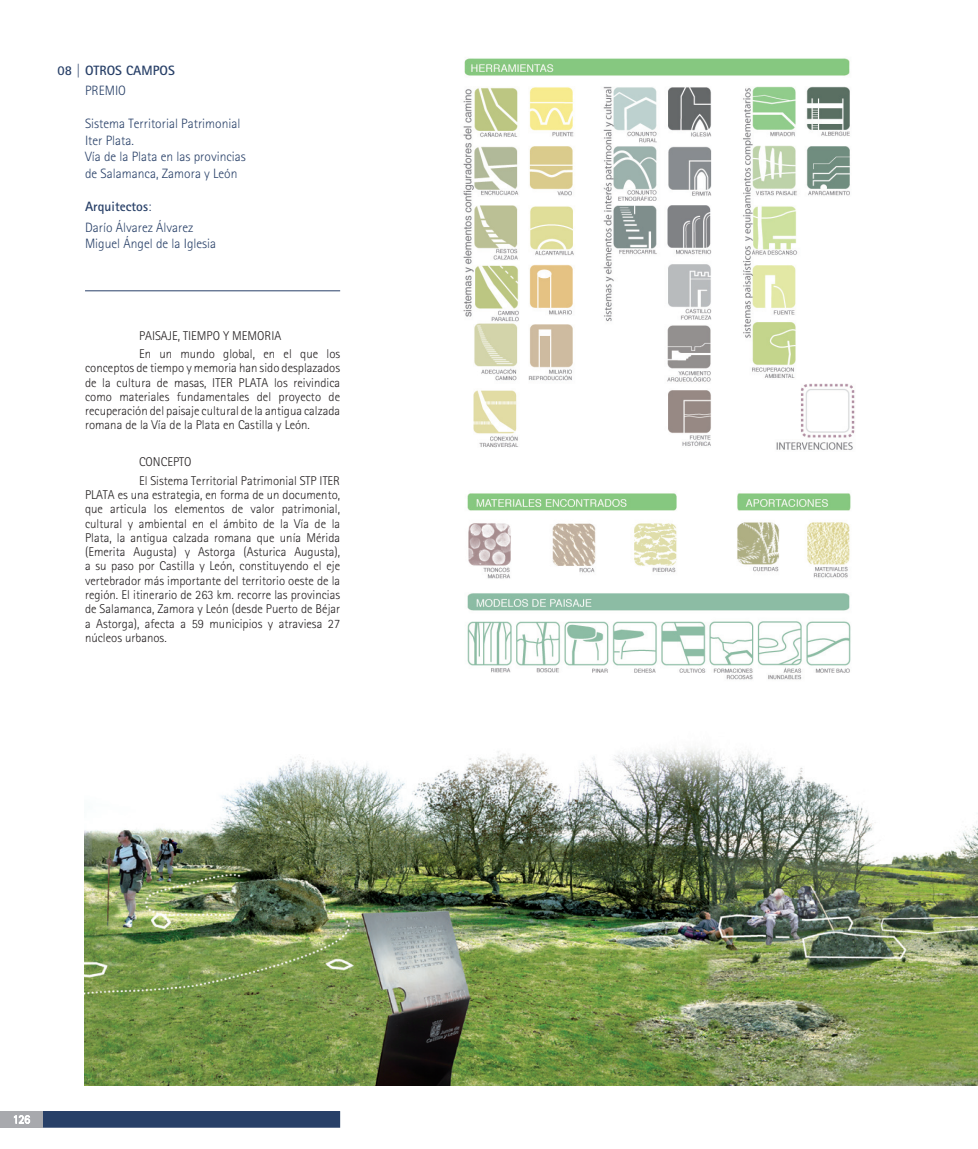
<style>
.page{position:relative;width:978px;height:1149px;background:#fff}
.page>*{position:absolute;margin:0;border:0;box-sizing:border-box;transform-origin:0 0}
.t1{font:300 13.5px/16.5px "AT Rotis Sans Serif";color:#284068}
.t2{font:700 13.5px "AT Rotis Sans Serif";color:#284068}
.t3{font:300 12.75px/14.2px "AT Rotis Sans Serif";color:#231f20;text-align:justify}
.s1{font-weight:300}
</style>
<div class="page">
<hr style="left:85px;top:290px;width:255px;height:1px;background:#284068">
<svg style="left:0;top:1111px;width:340px;height:16px;background:#394e71"></svg>
<img style="left:463px;top:58px;width:392px;height:622px">
<img style="left:85px;top:748px;width:893px;height:336px">
<p class="t2" style="left:58px;top:61px;width:119px">08 | OTROS CAMPOS</p>
<p class="t1" style="left:85px;top:82px;width:42px">PREMIO</p>
<p class="t1" style="left:85px;top:115px;width:157px">Sistema Territorial Patrimonial<br>Iter Plata.</p>
<p class="t1" style="left:85px;top:148px;width:162px">Vía de la Plata en las provincias de Salamanca, Zamora y León</p>
<p class="t2" style="left:85px;top:198px;width:68px">Arquitectos<span class="s1">:</span></p>
<p class="t1" style="left:85px;top:219px;width:110px">Darío Álvarez Álvarez</p>
<p class="t1" style="left:85px;top:235px;width:133px">Miguel Ángel de la Iglesia</p>
<p class="t3" style="left:139px;top:328px;width:144px">PAISAJE, TIEMPO Y MEMORIA</p>
<p class="t3" style="left:85px;top:346px;width:257px;text-indent:54px">En un mundo global, en el que los conceptos de tiempo y memoria han sido desplazados de la cultura de masas, ITER PLATA los reivindica como materiales fundamentales del proyecto de recuperación del paisaje cultural de la antigua calzada romana de la Vía de la Plata en Castilla y León.</p>
<p class="t3" style="left:139px;top:455px;width:54px">CONCEPTO</p>
<p class="t3" style="left:85px;top:473px;width:257px;text-indent:54px">El Sistema Territorial Patrimonial STP ITER PLATA es una estrategia, en forma de un documento, que articula los elementos de valor patrimonial, cultural y ambiental en el ámbito de la Vía de la Plata, la antigua calzada romana que unía Mérida (Emerita Augusta) y Astorga (Asturica Augusta), a su paso por Castilla y León, constituyendo el eje vertebrador más importante del territorio oeste de la región. El itinerario de 263 km. recorre las provincias de Salamanca, Zamora y León (desde Puerto de Béjar a Astorga), afecta a 59 municipios y atraviesa 27 núcleos urbanos.</p>
</div>
